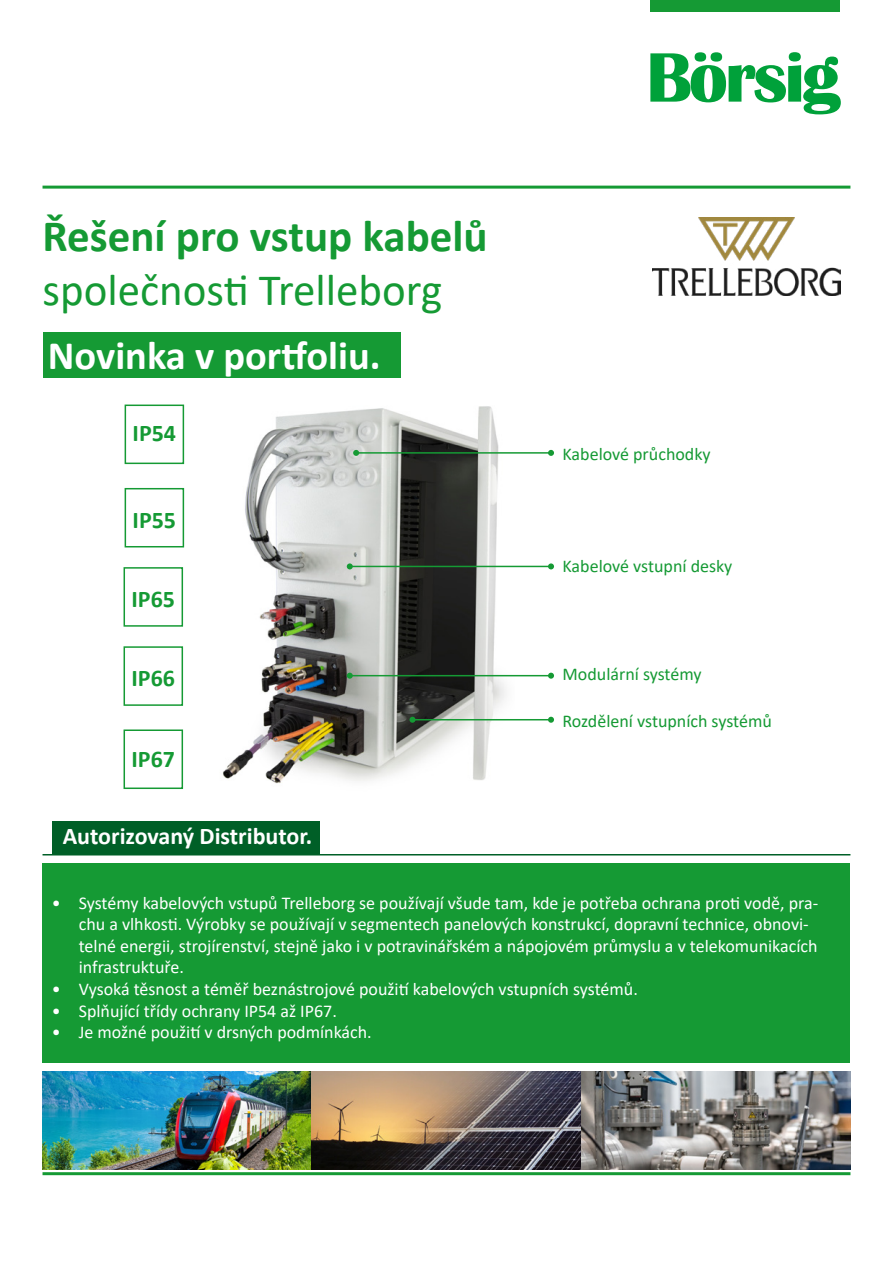
<style>
.page{position:relative;width:893px;height:1263px;background:#fff}
.page>*{position:absolute;margin:0;border:0;box-sizing:border-box;transform-origin:0 0}
.t1{font:45px "Calibri";color:#159a34}
.t2{font:700 45px "Calibri";color:#159a34}
.t3{font:700 40.5px "Calibri";color:#fff}
.t4{font:700 24px "Calibri";color:#fff}
.t5{font:700 24px "Calibri";color:#159a34}
.t6{font:18px/21.6px "Calibri";color:#fff}
.t7{font:18px "Calibri";color:#159a34}
</style>
<div class="page">
<div style="left:650px;top:0;width:190px;height:12px;background:#159a34"></div>
<svg style="left:650px;top:52px;width:191px;height:62px"></svg>
<hr style="left:43px;top:186px;width:807px;height:3px;background:#159a34">
<hr style="left:43px;top:1172px;width:807px;height:3px;background:#159a34">
<div style="left:43px;top:863px;width:807px;height:200px;background:#159a34"></div>
<hr style="left:43px;top:854px;width:807px;height:1px;background:#005f27">
<div style="left:52px;top:821px;width:268px;height:34px;background:#005f27"></div>
<div style="left:43px;top:332px;width:358px;height:46px;background:#159a34"></div>
<img style="left:652px;top:217px;width:189px;height:79px">
<img style="left:42px;top:1071px;width:808px;height:98px">
<img style="left:222px;top:406px;width:293px;height:378px">
<hr style="left:356px;top:452px;width:195px;height:2px;background:#159a34">
<svg style="left:353px;top:450px;width:6px;height:6px"></svg>
<svg style="left:548px;top:450px;width:6px;height:6px"></svg>
<hr style="left:350px;top:566px;width:201px;height:1px;background:#159a34">
<svg style="left:347px;top:563px;width:6px;height:6px"></svg>
<svg style="left:548px;top:563px;width:6px;height:6px"></svg>
<hr style="left:350px;top:675px;width:201px;height:1px;background:#159a34">
<svg style="left:347px;top:673px;width:6px;height:6px"></svg>
<svg style="left:548px;top:673px;width:6px;height:6px"></svg>
<hr style="left:412px;top:719px;width:139px;height:1px;background:#159a34">
<svg style="left:409px;top:717px;width:6px;height:6px"></svg>
<svg style="left:548px;top:717px;width:6px;height:6px"></svg>
<div style="left:125px;top:404px;width:59px;height:60px;border:2px solid #159a34"></div>
<div style="left:124px;top:567px;width:59px;height:60px;border:2px solid #159a34"></div>
<div style="left:124px;top:729px;width:59px;height:60px;border:2px solid #159a34"></div>
<div style="left:125px;top:488px;width:59px;height:59px;border:2px solid #159a34"></div>
<div style="left:124px;top:646px;width:59px;height:60px;border:2px solid #159a34"></div>
<h1 class="t2" style="left:43px;top:204px;width:447px">Řešení pro vstup kabelů</h1>
<h1 class="t1" style="left:43px;top:258px;width:401px">společnosti Trelleborg</h1>
<h2 class="t3" style="left:48px;top:327px;width:334px">Novinka v portfoliu.</h2>
<h3 class="t5" style="left:133px;top:416px;width:45px">IP54</h3>
<h3 class="t5" style="left:133px;top:503px;width:45px">IP55</h3>
<h3 class="t5" style="left:132px;top:582px;width:45px">IP65</h3>
<h3 class="t5" style="left:132px;top:661px;width:45px">IP66</h3>
<h3 class="t5" style="left:132px;top:742px;width:45px">IP67</h3>
<h3 class="t4" style="left:63px;top:819px;width:251px">Autorizovaný Distributor.</h3>
<p class="t7" style="left:563px;top:441px;width:150px">Kabelové průchodky</p>
<p class="t7" style="left:563px;top:554px;width:171px">Kabelové vstupní desky</p>
<p class="t7" style="left:563px;top:661px;width:141px">Modulární systémy</p>
<p class="t7" style="left:563px;top:708px;width:211px">Rozdělení vstupních systémů</p>
<p class="t6" style="left:79px;top:891px;width:741px;text-indent:-27px">• Systémy kabelových vstupů Trelleborg se používají všude tam, kde je potřeba ochrana proti vodě, pra&shy;chu a vlhkosti. Výrobky se používají v segmentech panelových konstrukcí, dopravní technice, obnovi&shy;telné energii, strojírenství, stejně jako i v potravinářském a nápojovém průmyslu a v telekomunikacích infrastruktuře.</p>
<p class="t6" style="left:52px;top:978px;width:588px">• Vysoká těsnost a téměř beznástrojové použití kabelových vstupních systémů.</p>
<p class="t6" style="left:52px;top:999px;width:287px">• Splňující třídy ochrany IP54 až IP67.</p>
<p class="t6" style="left:52px;top:1021px;width:322px">• Je možné použití v drsných podmínkách.</p>
</div>
